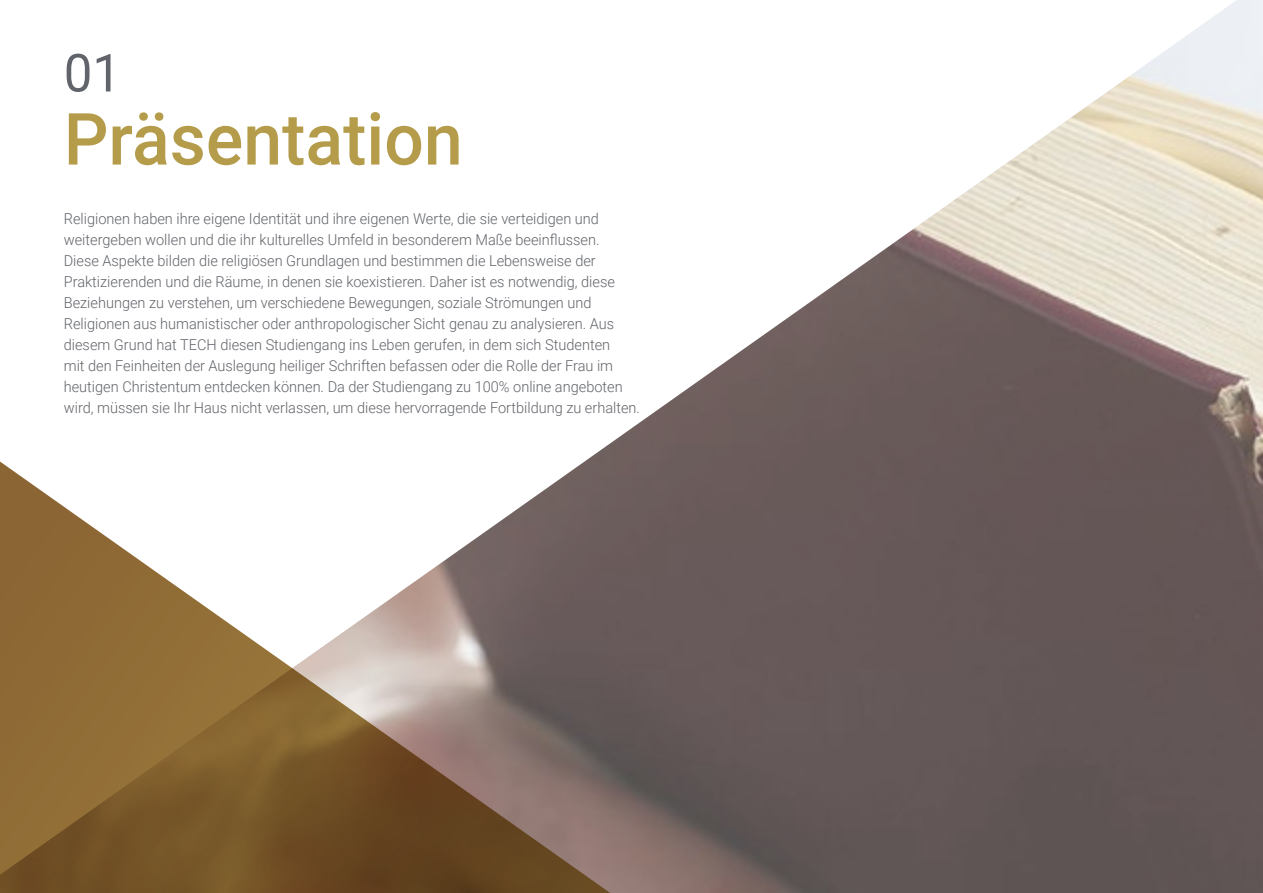
<style>
.page{position:relative;width:1263px;height:893px;background:#fff}
.page>*{position:absolute;margin:0;border:0;box-sizing:border-box;transform-origin:0 0}
.t1{font:500 72px "Roboto";color:#b49c4b}
.t2{font:52.5px "Roboto";color:#61646a}
.t3{font:300 15px/21px "Roboto";color:#61646a}
</style>
<div class="page">
<img style="left:606px;top:0;width:657px;height:893px">
<svg style="left:0;top:446px;width:640px;height:447px"></svg>
<h2 class="t2" style="left:64px;top:36px;width:59px">01</h2>
<h1 class="t1" style="left:64px;top:89px;width:400px">Präsentation</h1>
<p class="t3" style="left:64px;top:207px;width:578px">Religionen haben ihre eigene Identität und ihre eigenen Werte, die sie verteidigen und weitergeben wollen und die ihr kulturelles Umfeld in besonderem Maße beeinflussen.<br>Diese Aspekte bilden die religiösen Grundlagen und bestimmen die Lebensweise der Praktizierenden und die Räume, in denen sie koexistieren. Daher ist es notwendig, diese Beziehungen zu verstehen, um verschiedene Bewegungen, soziale Strömungen und Religionen aus humanistischer oder anthropologischer Sicht genau zu analysieren. Aus diesem Grund hat TECH diesen Studiengang ins Leben gerufen, in dem sich Studenten<br>mit den Feinheiten der Auslegung heiliger Schriften befassen oder die Rolle der Frau im heutigen Christentum entdecken können. Da der Studiengang zu 100% online angeboten wird, müssen sie Ihr Haus nicht verlassen, um diese hervorragende Fortbildung zu erhalten.</p>
</div>
